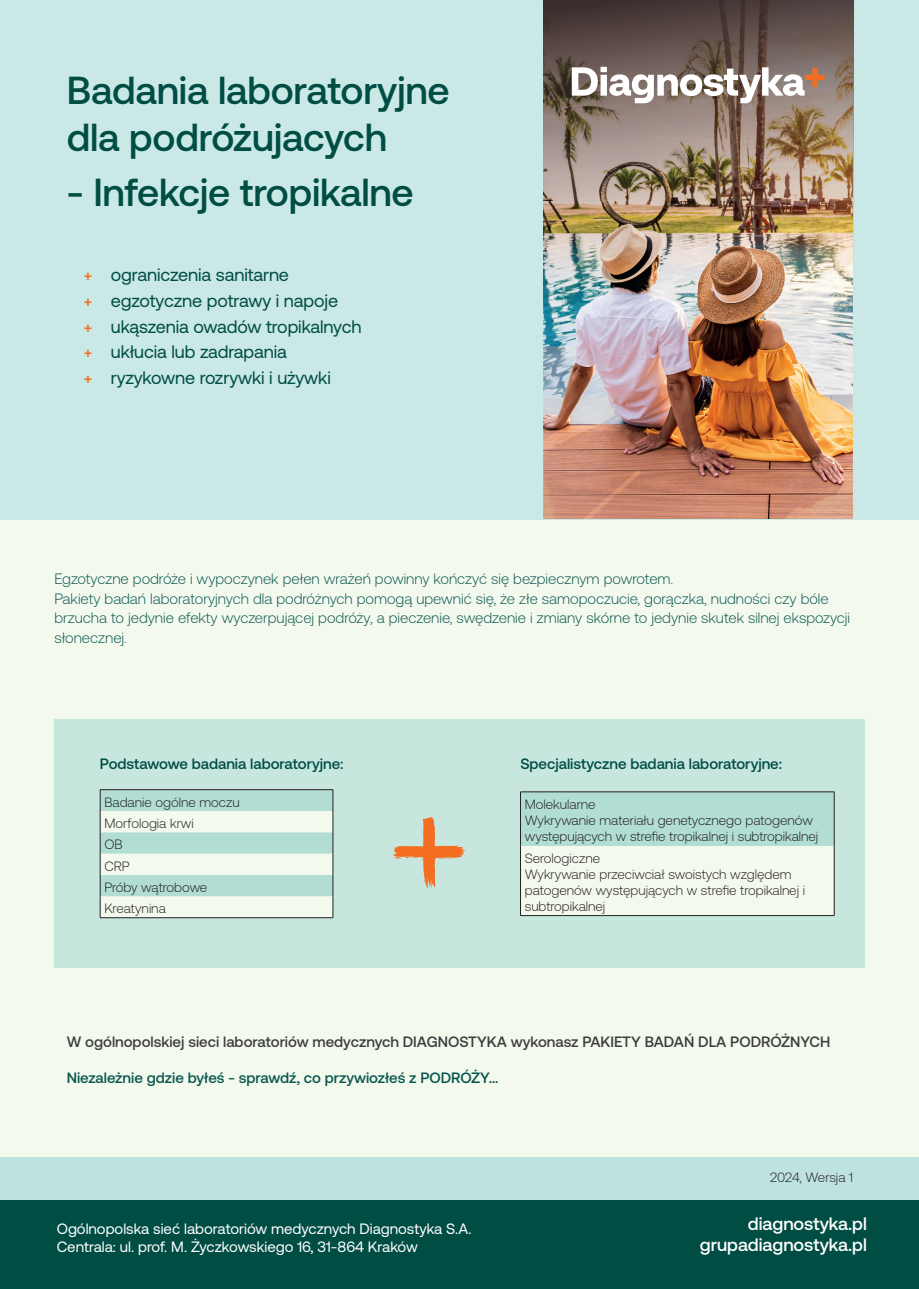
<style>
.page{position:relative;width:919px;height:1289px;background:#fff}
.page>*{position:absolute;margin:0;border:0;box-sizing:border-box;transform-origin:0 0}
.t1{font:500 39px/46.8px "Aeonik Pro";letter-spacing:-.005em;color:#004d44}
.t2{font:18px/25.8px "Aeonik Pro";letter-spacing:-.005em;color:#004d44}
.t3{font:500 18px/21.6px "Aeonik Pro";color:#fff;text-align:right}
.t4{font:300 15px/19.5px "Aeonik Pro";color:#08574f}
.t5{font:15px/18px "Aeonik Pro";color:#fff}
.t6{font:500 15px "Aeonik Pro";color:#3e3e3f}
.t7{font:500 15px "Aeonik Pro";color:#004d44}
.t8{font:500 15px "Aeonik Pro";color:#08574f}
.t9{font:300 13.5px/21.3px "Aeonik Pro";color:#231f20}
.s1{font-weight:500;font-size:16.5px;color:#f36e21}
</style>
<div class="page">
<div style="left:0;top:0;width:918px;height:1157px;background:#f4f9ee"></div>
<div style="left:0;top:0;width:918px;height:519px;background:#c9e8e6"></div>
<img style="left:543px;top:303px;width:309px;height:216px">
<svg style="left:852px;top:0;width:1px;height:303px"></svg>
<img style="left:543px;top:0;width:309px;height:303px">
<div style="left:0;top:1199px;width:918px;height:89px;background:#004d44"></div>
<div style="left:0;top:1157px;width:918px;height:42px;background:#bde2e0"></div>
<div style="left:54px;top:719px;width:810px;height:249px;background:#c7e6de"></div>
<svg style="left:571px;top:67px;width:253px;height:36px"></svg>
<svg style="left:100px;top:789px;width:233px;height:128px"></svg>
<hr style="left:100px;top:917px;width:233px;height:1px;background:#231f20">
<div style="left:520px;top:791px;width:314px;height:54px;background:#b1ddd3"></div>
<div style="left:520px;top:845px;width:314px;height:70px;background:#f4f9ee"></div>
<hr style="left:520px;top:791px;width:314px;height:1px;background:#231f20">
<hr style="left:520px;top:792px;width:1px;height:53px;background:#231f20">
<hr style="left:833px;top:792px;width:1px;height:53px;background:#231f20">
<hr style="left:520px;top:845px;width:1px;height:70px;background:#231f20">
<hr style="left:833px;top:845px;width:1px;height:70px;background:#231f20">
<hr style="left:520px;top:915px;width:314px;height:1px;background:#231f20">
<svg style="left:393px;top:817px;width:72px;height:72px"></svg>
<h1 class="t1" style="left:67px;top:67px;width:384px">Badania laboratoryjne dla podróżujacych</h1>
<h1 class="t1" style="left:67px;top:169px;width:348px">- Infekcje tropikalne</h1>
<p class="t2" style="left:84px;top:262px;width:279px"><span class="s1">+</span> ograniczenia sanitarne<br><span class="s1">+</span> egzotyczne potrawy i napoje<br><span class="s1">+</span> ukąszenia owadów tropikalnych <span class="s1">+</span> ukłucia lub zadrapania<br><span class="s1">+</span> ryzykowne rozrywki i używki</p>
<p class="t4" style="left:54px;top:569px;width:797px">Egzotyczne podróże i wypoczynek pełen wrażeń powinny kończyć się bezpiecznym powrotem.<br>Pakiety badań laboratoryjnych dla podróżnych pomogą upewnić się, że złe samopoczucie, gorączka, nudności czy bóle brzucha to jedynie efekty wyczerpującej podróży, a pieczenie, swędzenie i zmiany skórne to jedynie skutek silnej ekspozycji słonecznej.</p>
<p class="t7" style="left:100px;top:755px;width:245px">Podstawowe badania laboratoryjne:</p>
<p class="t7" style="left:520px;top:755px;width:263px">Specjalistyczne badania laboratoryjne:</p>
<p class="t9" style="left:104px;top:791px;width:137px">Badanie ogólne moczu<br>Morfologia krwi<br>OB<br>CRP<br>Próby wątrobowe<br>Kreatynina</p>
<p class="t9" style="left:524px;top:796px;width:295px;line-height:16.2px">Molekularne<br>Wykrywanie materiału genetycznego patogenów występujących w strefie tropikalnej i subtropikalnej</p>
<p class="t9" style="left:524px;top:850px;width:282px;line-height:16.2px">Serologiczne<br>Wykrywanie przeciwciał swoistych względem patogenów występujących w strefie tropikalnej i subtropikalnej</p>
<p class="t6" style="left:67px;top:1033px;width:765px">W ogólnopolskiej sieci laboratoriów medycznych DIAGNOSTYKA wykonasz PAKIETY BADAŃ DLA PODRÓŻNYCH</p>
<p class="t8" style="left:67px;top:1069px;width:433px">Niezależnie gdzie byłeś - sprawdź, co przywiozłeś z PODRÓŻY…</p>
<p class="t5" style="left:57px;top:1219px;width:416px">Ogólnopolska sieć laboratoriów medycznych Diagnostyka S.A.<br>Centrala: ul. prof. M. Życzkowskiego 16, 31-864 Kraków</p>
<p class="t9" style="left:770px;top:1166px;width:85px">2024, Wersja 1</p>
<p class="t3" style="left:699px;top:1212px;width:168px">diagnostyka.pl grupadiagnostyka.pl</p>
</div>
